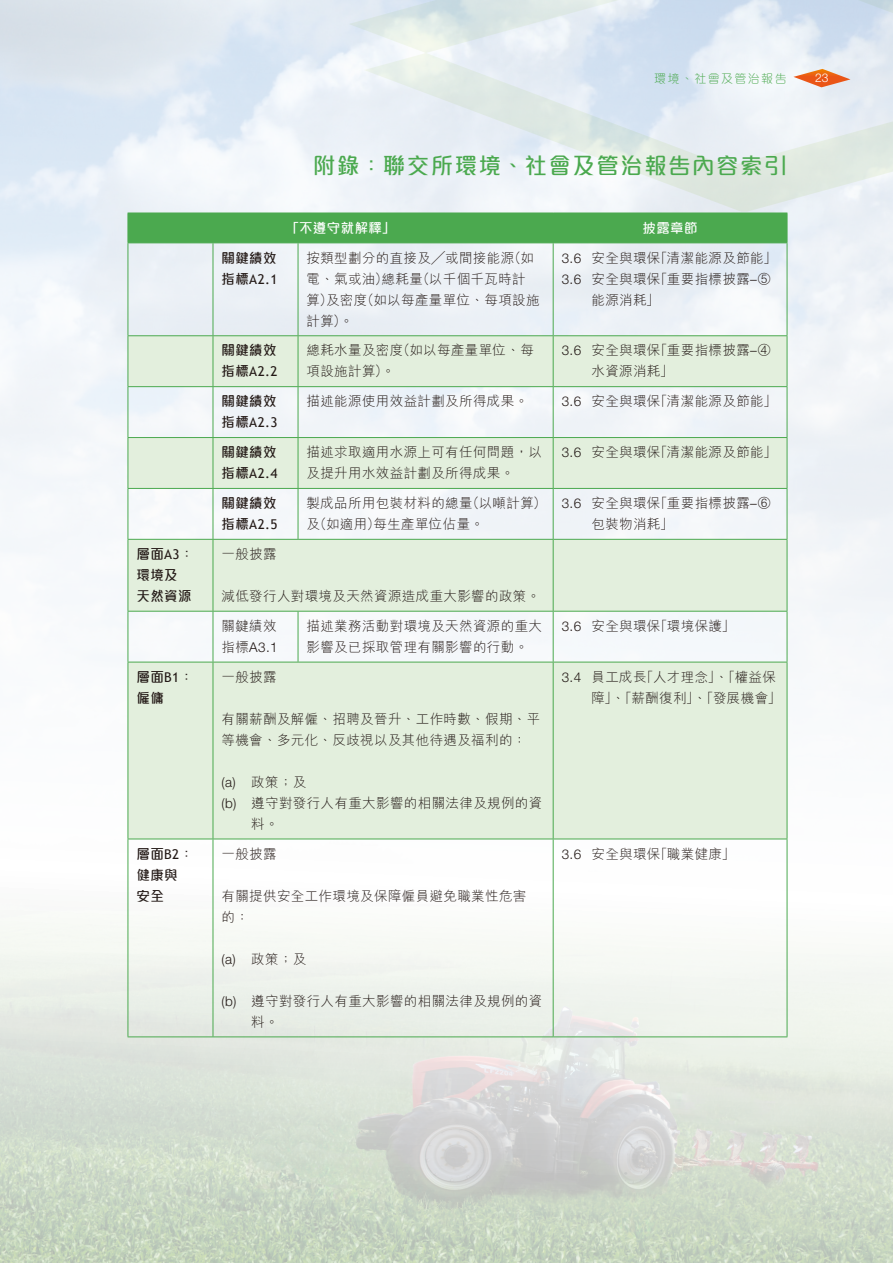
<style>
.page{position:relative;width:893px;height:1263px;background:#fff}
.page>*{position:absolute;margin:0;border:0;box-sizing:border-box;transform-origin:0 0}
.t1{font:500 22.5px "M Elle HK";letter-spacing:.065em;color:#4ba94f}
.t2{font:300 13.5px/21px "M Hei HK";letter-spacing:.03em;color:#231916}
.t3{font:500 13.5px/21px "M Elle HK";letter-spacing:.03em;color:#231916}
.t4{font:13.5px "Trebuchet MS";letter-spacing:.03em;color:#231916}
.t5{font:500 13.5px "M Elle HK";letter-spacing:.03em;color:#fff}
.t6{font:300 13.5px "Helvetica Neue LT Std";color:#231916}
.t7{font:300 12px "M Elle HK";letter-spacing:.115em;color:#4ba94f}
.t8{font:300 12px "Helvetica Neue LT Std";color:#fff}
.s1{font-family:"M Elle HK";font-weight:500}
.s2{font-family:"Helvetica Neue LT Std"}
.s3{font-family:"Trebuchet MS";font-weight:400}
.s4{font-family:"M Hei HK"}
</style>
<div class="page">
<img style="left:0;top:0;width:893px;height:1263px">
<svg style="left:349px;top:0;width:544px;height:87px;background:#dfe7ee"></svg>
<svg style="left:129px;top:336px;width:658px;height:503px;fill:#e3efdd"></svg>
<hr style="left:128px;top:335px;width:85px;height:1px;background:#4ba94f">
<hr style="left:128px;top:336px;width:1px;height:50px;background:#4ba94f">
<hr style="left:213px;top:335px;width:85px;height:1px;background:#4ba94f">
<hr style="left:213px;top:336px;width:1px;height:50px;background:#4ba94f">
<hr style="left:298px;top:335px;width:255px;height:1px;background:#4ba94f">
<hr style="left:298px;top:336px;width:1px;height:50px;background:#4ba94f">
<hr style="left:553px;top:335px;width:234px;height:1px;background:#4ba94f">
<hr style="left:553px;top:336px;width:1px;height:50px;background:#4ba94f">
<hr style="left:787px;top:336px;width:1px;height:50px;background:#4ba94f">
<hr style="left:787px;top:243px;width:1px;height:92px;background:#4ba94f">
<hr style="left:553px;top:243px;width:1px;height:92px;background:#4ba94f">
<hr style="left:298px;top:243px;width:1px;height:92px;background:#4ba94f">
<hr style="left:128px;top:243px;width:1px;height:92px;background:#4ba94f">
<hr style="left:213px;top:243px;width:1px;height:92px;background:#4ba94f">
<hr style="left:553px;top:386px;width:234px;height:1px;background:#4ba94f">
<hr style="left:787px;top:387px;width:1px;height:50px;background:#4ba94f">
<hr style="left:298px;top:386px;width:255px;height:1px;background:#4ba94f">
<hr style="left:553px;top:387px;width:1px;height:50px;background:#4ba94f">
<hr style="left:213px;top:386px;width:85px;height:1px;background:#4ba94f">
<hr style="left:298px;top:387px;width:1px;height:50px;background:#4ba94f">
<hr style="left:128px;top:386px;width:85px;height:1px;background:#4ba94f">
<hr style="left:128px;top:387px;width:1px;height:50px;background:#4ba94f">
<hr style="left:213px;top:387px;width:1px;height:50px;background:#4ba94f">
<hr style="left:553px;top:437px;width:234px;height:1px;background:#4ba94f">
<hr style="left:787px;top:438px;width:1px;height:50px;background:#4ba94f">
<hr style="left:298px;top:437px;width:255px;height:1px;background:#4ba94f">
<hr style="left:553px;top:438px;width:1px;height:50px;background:#4ba94f">
<hr style="left:213px;top:437px;width:85px;height:1px;background:#4ba94f">
<hr style="left:298px;top:438px;width:1px;height:50px;background:#4ba94f">
<hr style="left:128px;top:437px;width:85px;height:1px;background:#4ba94f">
<hr style="left:128px;top:438px;width:1px;height:50px;background:#4ba94f">
<hr style="left:213px;top:438px;width:1px;height:50px;background:#4ba94f">
<hr style="left:553px;top:488px;width:234px;height:1px;background:#4ba94f">
<hr style="left:787px;top:489px;width:1px;height:50px;background:#4ba94f">
<hr style="left:298px;top:488px;width:255px;height:1px;background:#4ba94f">
<hr style="left:553px;top:489px;width:1px;height:50px;background:#4ba94f">
<hr style="left:213px;top:488px;width:85px;height:1px;background:#4ba94f">
<hr style="left:298px;top:489px;width:1px;height:50px;background:#4ba94f">
<hr style="left:128px;top:488px;width:85px;height:1px;background:#4ba94f">
<hr style="left:128px;top:489px;width:1px;height:50px;background:#4ba94f">
<hr style="left:213px;top:489px;width:1px;height:50px;background:#4ba94f">
<hr style="left:553px;top:539px;width:234px;height:1px;background:#4ba94f">
<hr style="left:787px;top:540px;width:1px;height:71px;background:#4ba94f">
<hr style="left:128px;top:539px;width:85px;height:1px;background:#4ba94f">
<hr style="left:128px;top:540px;width:1px;height:71px;background:#4ba94f">
<hr style="left:553px;top:611px;width:234px;height:1px;background:#4ba94f">
<hr style="left:787px;top:612px;width:1px;height:50px;background:#4ba94f">
<hr style="left:553px;top:612px;width:1px;height:50px;background:#4ba94f">
<hr style="left:298px;top:612px;width:1px;height:50px;background:#4ba94f">
<hr style="left:128px;top:611px;width:85px;height:1px;background:#4ba94f">
<hr style="left:128px;top:612px;width:1px;height:50px;background:#4ba94f">
<hr style="left:213px;top:612px;width:1px;height:50px;background:#4ba94f">
<hr style="left:553px;top:662px;width:234px;height:1px;background:#4ba94f">
<hr style="left:787px;top:662px;width:1px;height:177px;background:#4ba94f">
<hr style="left:128px;top:662px;width:85px;height:1px;background:#4ba94f">
<hr style="left:128px;top:662px;width:1px;height:177px;background:#4ba94f">
<hr style="left:553px;top:839px;width:234px;height:1px;background:#4ba94f">
<hr style="left:787px;top:839px;width:1px;height:197px;background:#4ba94f">
<hr style="left:128px;top:839px;width:85px;height:1px;background:#4ba94f">
<hr style="left:128px;top:839px;width:1px;height:197px;background:#4ba94f">
<hr style="left:553px;top:1036px;width:234px;height:1px;background:#4ba94f">
<hr style="left:128px;top:1036px;width:85px;height:1px;background:#4ba94f">
<div style="left:128px;top:213px;width:660px;height:30px;background:#4ba94f"></div>
<hr style="left:128px;top:242px;width:85px;height:1px;background:#4ba94f">
<hr style="left:213px;top:242px;width:85px;height:1px;background:#4ba94f">
<hr style="left:298px;top:242px;width:255px;height:1px;background:#4ba94f">
<hr style="left:213px;top:539px;width:85px;height:1px;background:#4ba94f">
<hr style="left:213px;top:540px;width:1px;height:71px;background:#4ba94f">
<hr style="left:298px;top:539px;width:255px;height:1px;background:#4ba94f">
<hr style="left:553px;top:540px;width:1px;height:71px;background:#4ba94f">
<hr style="left:213px;top:611px;width:85px;height:1px;background:#4ba94f">
<hr style="left:298px;top:611px;width:255px;height:1px;background:#4ba94f">
<hr style="left:213px;top:662px;width:85px;height:1px;background:#4ba94f">
<hr style="left:213px;top:662px;width:1px;height:177px;background:#4ba94f">
<hr style="left:298px;top:662px;width:255px;height:1px;background:#4ba94f">
<hr style="left:553px;top:662px;width:1px;height:177px;background:#4ba94f">
<hr style="left:213px;top:839px;width:85px;height:1px;background:#4ba94f">
<hr style="left:213px;top:839px;width:1px;height:197px;background:#4ba94f">
<hr style="left:298px;top:839px;width:255px;height:1px;background:#4ba94f">
<hr style="left:553px;top:839px;width:1px;height:197px;background:#4ba94f">
<hr style="left:213px;top:1036px;width:85px;height:1px;background:#4ba94f">
<hr style="left:298px;top:1036px;width:255px;height:1px;background:#4ba94f">
<p class="t7" style="left:654px;top:72px;width:134px">環境、社會及管治報告</p>
<p class="t8" style="left:815px;top:71px;width:15px">23</p>
<h1 class="t1" style="left:313px;top:154px;width:475px">附錄：聯交所環境、社會及管治報告內容索引</h1>
<p class="t5" style="left:286px;top:221px;width:110px">「不遵守就解釋」</p>
<p class="t5" style="left:642px;top:221px;width:57px">披露章節</p>
<p class="t3" style="left:221px;top:247px;width:57px">關鍵績效</p>
<p class="t4" style="left:221px;top:271px;width:58px"><span class="s1">指標</span>A2.1</p>
<p class="t2" style="left:307px;top:247px;width:235px">按類型劃分的直接及╱或間接能源（如電、氣或油）總耗量（以千個千瓦時計算）及密度（如以每產量單位、每項設施計算）。</p>
<p class="t2" style="left:562px;top:247px;width:216px"><span class="s2">3.6</span> 安全與環保「清潔能源及節能」</p>
<p class="t2" style="left:562px;top:268px;width:211px"><span class="s2">3.6</span> 安全與環保「重要指標披露<span class="s2">–</span>⑤</p>
<p class="t2" style="left:591px;top:289px;width:69px">能源消耗」</p>
<p class="t3" style="left:221px;top:340px;width:57px">關鍵績效</p>
<p class="t4" style="left:221px;top:364px;width:58px"><span class="s1">指標</span>A2.2</p>
<p class="t2" style="left:307px;top:340px;width:229px">總耗水量及密度（如以每產量單位、每項設施計算）。</p>
<p class="t2" style="left:591px;top:340px;width:181px;text-indent:-30px"><span class="s2">3.6</span> 安全與環保「重要指標披露<span class="s2">–</span>④水資源消耗」</p>
<p class="t3" style="left:221px;top:391px;width:57px">關鍵績效</p>
<p class="t4" style="left:221px;top:415px;width:58px"><span class="s1">指標</span>A2.3</p>
<p class="t2" style="left:307px;top:391px;width:223px">描述能源使用效益計劃及所得成果。</p>
<p class="t2" style="left:562px;top:391px;width:216px"><span class="s2">3.6</span> 安全與環保「清潔能源及節能」</p>
<p class="t3" style="left:221px;top:441px;width:57px">關鍵績效</p>
<p class="t4" style="left:221px;top:465px;width:58px"><span class="s1">指標</span>A2.4</p>
<p class="t2" style="left:307px;top:442px;width:237px">描述求取適用水源上可有任何問題，以及提升用水效益計劃及所得成果。</p>
<p class="t2" style="left:562px;top:442px;width:216px"><span class="s2">3.6</span> 安全與環保「清潔能源及節能」</p>
<p class="t3" style="left:221px;top:492px;width:57px">關鍵績效</p>
<p class="t4" style="left:221px;top:516px;width:58px"><span class="s1">指標</span>A2.5</p>
<p class="t2" style="left:307px;top:492px;width:241px">製成品所用包裝材料的總量（以噸計算）及（如適用）每生產單位佔量。</p>
<p class="t2" style="left:591px;top:492px;width:181px;text-indent:-30px"><span class="s2">3.6</span> 安全與環保「重要指標披露<span class="s2">–</span>⑥包裝物消耗」</p>
<p class="t3" style="left:136px;top:543px;width:59px">層面<span class="s3">A3</span>：環境及天然資源</p>
<p class="t2" style="left:221px;top:543px;width:57px">一般披露</p>
<p class="t2" style="left:221px;top:585px;width:320px">減低發行人對環境及天然資源造成重大影響的政策。</p>
<p class="t2" style="left:221px;top:615px;width:57px">關鍵績效</p>
<p class="t6" style="left:221px;top:639px;width:58px"><span class="s4">指標</span>A3.1</p>
<p class="t2" style="left:307px;top:615px;width:237px">描述業務活動對環境及天然資源的重大影響及已採取管理有關影響的行動。</p>
<p class="t2" style="left:562px;top:615px;width:175px"><span class="s2">3.6</span> 安全與環保「環境保護」</p>
<p class="t3" style="left:136px;top:666px;width:58px">層面<span class="s3">B1</span>：僱傭</p>
<p class="t2" style="left:221px;top:666px;width:57px">一般披露</p>
<p class="t2" style="left:221px;top:708px;width:320px">有關薪酬及解僱、招聘及晉升、工作時數、假期、平等機會、多元化、反歧視以及其他待遇及福利的：</p>
<p class="t2" style="left:221px;top:771px;width:86px"><span class="s2">(a)</span> 政策；及</p>
<p class="t2" style="left:221px;top:792px;width:322px"><span class="s2">(b)</span> 遵守對發行人有重大影響的相關法律及規例的資</p>
<p class="t2" style="left:251px;top:813px;width:29px">料。</p>
<p class="t3" style="left:136px;top:843px;width:58px">層面<span class="s3">B2</span>：健康與安全</p>
<p class="t2" style="left:221px;top:843px;width:57px">一般披露</p>
<p class="t2" style="left:221px;top:885px;width:306px">有關提供安全工作環境及保障僱員避免職業性危害的：</p>
<p class="t2" style="left:221px;top:948px;width:86px"><span class="s2">(a)</span> 政策；及</p>
<p class="t2" style="left:251px;top:990px;width:293px;text-indent:-30px"><span class="s2">(b)</span> 遵守對發行人有重大影響的相關法律及規例的資料。</p>
<p class="t2" style="left:591px;top:666px;width:191px;text-indent:-30px"><span class="s2">3.4</span> 員工成長「人才理念」、「權益保障」、「薪酬復利」、「發展機會」</p>
<p class="t2" style="left:562px;top:843px;width:175px"><span class="s2">3.6</span> 安全與環保「職業健康」</p>
</div>
